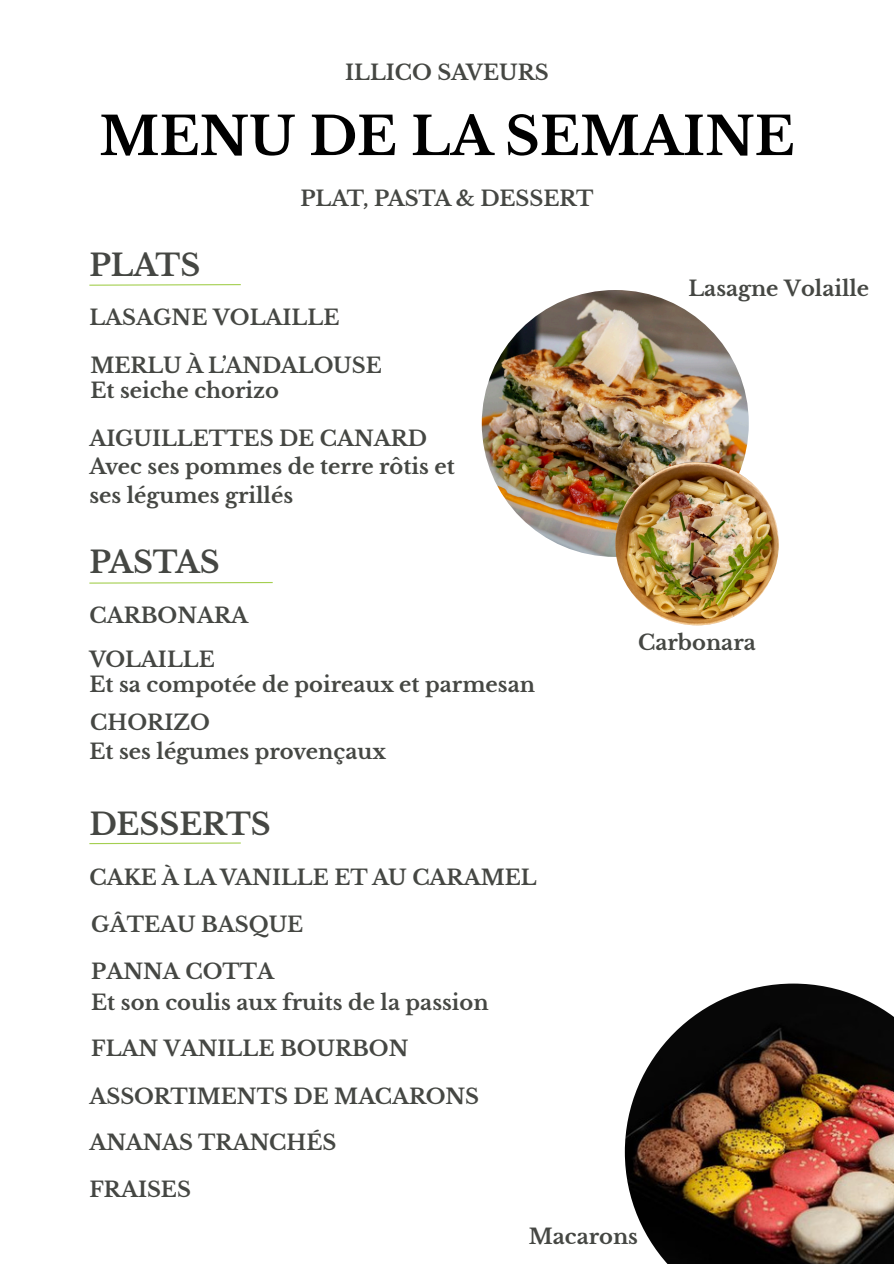
<style>
.page{position:relative;width:894px;height:1264px;background:#fff}
.page>*{position:absolute;margin:0;border:0;box-sizing:border-box;transform-origin:0 0}
.t1{font:700 52.5px "Libre Baskerville";color:#000}
.t2{font:700 30px "Libre Baskerville";color:#454743}
.t3{font:700 21px "Libre Baskerville";color:#454743}
</style>
<div class="page">
<svg style="left:89px;top:284px;width:152px;height:2px"></svg>
<svg style="left:89px;top:582px;width:184px;height:2px"></svg>
<svg style="left:89px;top:842px;width:152px;height:2px"></svg>
<img style="left:624px;top:983px;width:269px;height:280px">
<img style="left:481px;top:290px;width:267px;height:267px;border-radius:50%">
<img style="left:615px;top:462px;width:163px;height:163px;border-radius:50%">
<p class="t3" style="left:345px;top:60px;width:205px">ILLICO SAVEURS</p>
<h2 class="t1" style="left:99px;top:104px;width:696px">MENU DE LA SEMAINE</h2>
<h3 class="t2" style="left:89px;top:247px;width:112px">PLATS</h3>
<h3 class="t3" style="left:300px;top:186px;width:294px">PLAT, PASTA &amp; DESSERT</h3>
<h3 class="t3" style="left:89px;top:304px;width:251px">LASAGNE VOLAILLE</h3>
<p class="t3" style="left:90px;top:352px;width:293px">MERLU À L’ANDALOUSE</p>
<h3 class="t3" style="left:90px;top:378px;width:190px">Et seiche chorizo</h3>
<p class="t3" style="left:89px;top:425px;width:339px">AIGUILLETTES DE CANARD</p>
<p class="t3" style="left:89px;top:453px;width:367px">Avec ses pommes de terre rôtis et</p>
<h2 class="t3" style="left:89px;top:482px;width:205px">ses légumes grillés</h2>
<h3 class="t2" style="left:89px;top:544px;width:132px">PASTAS</h3>
<p class="t3" style="left:89px;top:603px;width:160px">CARBONARA</p>
<h3 class="t3" style="left:89px;top:646px;width:127px">VOLAILLE</h3>
<h3 class="t3" style="left:89px;top:671px;width:447px">Et sa compotée de poireaux et parmesan</h3>
<p class="t3" style="left:90px;top:710px;width:121px">CHORIZO</p>
<h3 class="t3" style="left:89px;top:738px;width:298px">Et ses légumes provençaux</h3>
<h1 class="t2" style="left:89px;top:805px;width:183px">DESSERTS</h1>
<p class="t3" style="left:89px;top:864px;width:448px">CAKE À LA VANILLE ET AU CARAMEL</p>
<h3 class="t3" style="left:91px;top:912px;width:213px">GÂTEAU BASQUE</h3>
<h3 class="t3" style="left:91px;top:958px;width:184px">PANNA COTTA</h3>
<p class="t3" style="left:91px;top:989px;width:399px">Et son coulis aux fruits de la passion</p>
<p class="t3" style="left:91px;top:1035px;width:318px">FLAN VANILLE BOURBON</p>
<h2 class="t3" style="left:89px;top:1083px;width:391px">ASSORTIMENTS DE MACARONS</h2>
<h3 class="t3" style="left:89px;top:1129px;width:248px">ANANAS TRANCHÉS</h3>
<p class="t3" style="left:89px;top:1176px;width:103px">FRAISES</p>
<p class="t3" style="left:688px;top:275px;width:182px">Lasagne Volaille</p>
<h3 class="t3" style="left:638px;top:629px;width:119px">Carbonara</h3>
<h3 class="t3" style="left:528px;top:1223px;width:111px">Macarons</h3>
</div>
